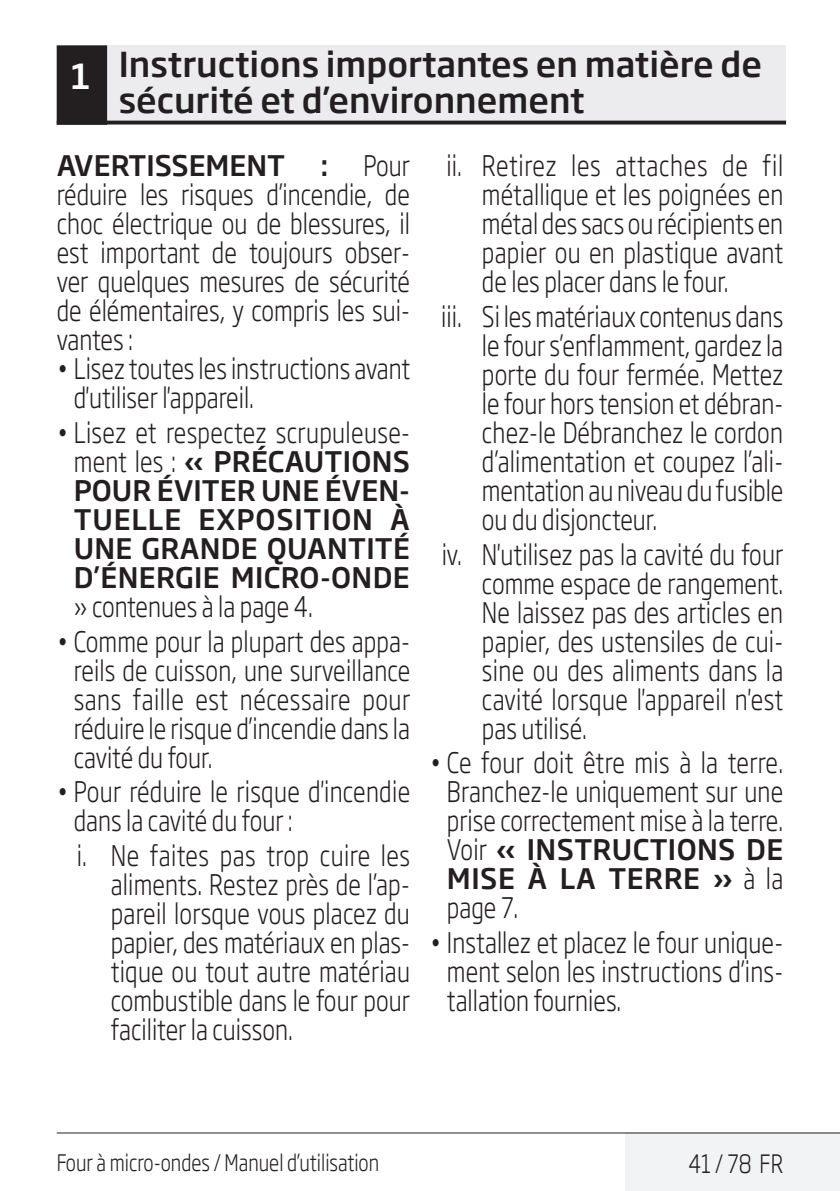
<style>
.page{position:relative;width:840px;height:1191px;background:#fff}
.page>*{position:absolute;margin:0;border:0;box-sizing:border-box;transform-origin:0 0}
.Unite_Baslik_Guvenli{font:500 34px/36px "Soho Gothic Pro";color:#231f20}
.Guvenlik_Giris_Parag{font:300 28px/29px "Soho Gothic Pro";color:#231f20;text-align:justify;scale:.8 1}
.Guvenlik_Giris_Parag-2{font:500 28px/29px "Soho Gothic Pro";letter-spacing:.01em;color:#231f20;text-align:justify}
.Master_Sayfa_Sağ_Num{font:300 25px "Soho Gothic Pro";color:#231f20;scale:.8 1}
.t1{font:300 22.4px "Soho Gothic Pro";color:#231f20;scale:.8 1}
.s1{color:#fff}
.s2{font-weight:300}
.s3{font-weight:500}
</style>
<div class="page">
<div style="left:57px;top:45px;width:728px;height:78px;background:#ececee"></div>
<hr style="left:57px;top:121px;width:728px;height:3px;background:#231f20">
<div style="left:58px;top:46px;width:48px;height:78px;background:#231f20"></div>
<div style="left:57px;top:45px;width:50px;height:80px;border:2px solid #231f20"></div>
<div style="left:625px;top:1132px;width:214px;height:59px;background:#f2f3f4"></div>
<hr style="left:57px;top:1132px;width:782px;height:1px;background:#231f20">
<p class="Unite_Baslik_Guvenli" style="left:119px;top:44px;width:644px;text-indent:-48px"><span class="s1">1</span> Instructions importantes en matière de sécurité et d’environnement</p>
<p class="Guvenlik_Giris_Parag-2" style="left:57px;top:150px;width:230px">AVERTISSEMENT</p>
<p class="Guvenlik_Giris_Parag-2" style="left:320px;top:150px;width:10px">:</p>
<p class="Guvenlik_Giris_Parag" style="left:57px;top:150px;width:443px;text-indent:306px">Pour réduire les risques d’incendie, de choc électrique ou de blessures, il est important de toujours obser&shy;ver quelques mesures de sécurité de élémentaires, y compris les sui&shy;vantes :</p>
<p class="Guvenlik_Giris_Parag" style="left:74px;top:353px;width:421px;text-indent:-17px">• Lisez toutes les instructions avant d'utiliser l'appareil.</p>
<p class="Guvenlik_Giris_Parag-2" style="left:74px;top:416px;width:337px;text-indent:-17px"><span class="s2">• Lisez et respectez scrupuleuse&shy;ment les :</span> « PRÉCAUTIONS POUR ÉVITER UNE ÉVEN-TUELLE EXPOSITION À UNE GRANDE QUANTITÉ D’ÉNERGIE MICRO-ONDE <span class="s2">» contenues à la page 4.</span></p>
<p class="Guvenlik_Giris_Parag" style="left:74px;top:625px;width:422px;text-indent:-17px">• Comme pour la plupart des appa&shy;reils de cuisson, une surveillance sans faille est nécessaire pour réduire le risque d’incendie dans la cavité du four.</p>
<p class="Guvenlik_Giris_Parag" style="left:74px;top:776px;width:422px;text-indent:-17px">• Pour réduire le risque d'incendie dans la cavité du four :</p>
<p class="Guvenlik_Giris_Parag" style="left:111px;top:839px;width:375px;text-indent:-34px">i. Ne faites pas trop cuire les aliments. Restez près de l’ap&shy;pareil lorsque vous placez du papier, des matériaux en plas&shy;tique ou tout autre matériau combustible dans le four pour faciliter la cuisson.</p>
<p class="Guvenlik_Giris_Parag" style="left:481px;top:150px;width:378px;text-indent:-35px">ii. Retirez les attaches de fil métallique et les poignées en métal des sacs ou récipients en papier ou en plastique avant de les placer dans le four.</p>
<p class="Guvenlik_Giris_Parag" style="left:481px;top:300px;width:378px;text-indent:-41px">iii. Si les matériaux contenus dans le four s’enflamment, gardez la porte du four fermée. Mettez le four hors tension et débran&shy;chez-le Débranchez le cordon d’alimentation et coupez l’ali&shy;mentation au niveau du fusible ou du disjoncteur.</p>
<p class="Guvenlik_Giris_Parag" style="left:481px;top:538px;width:378px;text-indent:-40px">iv. N'utilisez pas la cavité du four comme espace de rangement.<br>Ne laissez pas des articles en papier, des ustensiles de cui&shy;sine ou des aliments dans la cavité lorsque l'appareil n'est pas utilisé.</p>
<p class="Guvenlik_Giris_Parag" style="left:446px;top:747px;width:421px;text-indent:-17px">• Ce four doit être mis à la terre.<br>Branchez-le uniquement sur une prise correctement mise à la terre.<br>Voir <span class="s3">« INSTRUCTIONS DE MISE À LA TERRE »</span> à la page 7.</p>
<p class="Guvenlik_Giris_Parag" style="left:446px;top:926px;width:421px;text-indent:-17px">• Installez et placez le four unique&shy;ment selon les instructions d’ins&shy;tallation fournies.</p>
<p class="t1" style="left:57px;top:1145px;width:404px">Four à micro-ondes / Manuel d’utilisation</p>
<p class="Master_Sayfa_Sağ_Num" style="left:688px;top:1144px;width:120px">41 / 78 FR</p>
</div>
